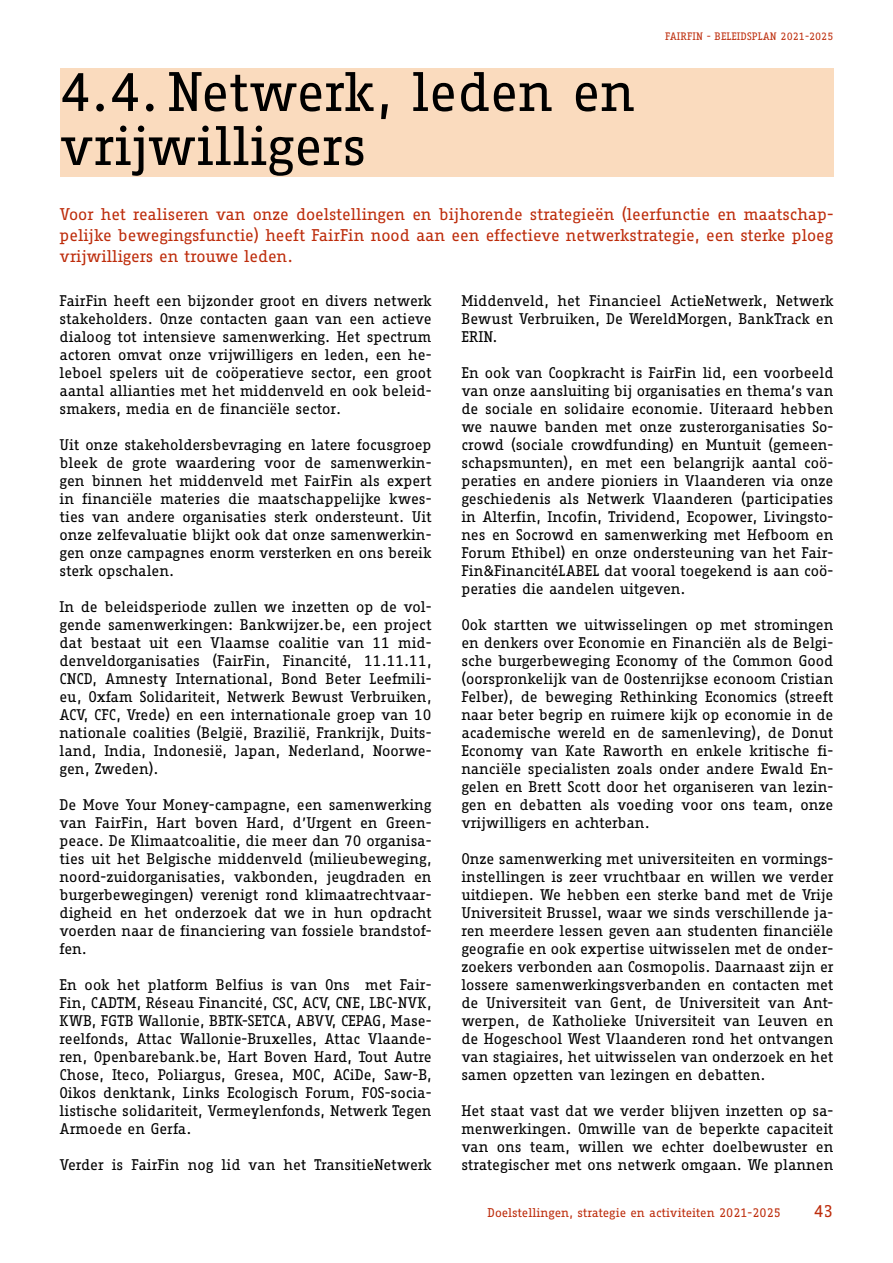
<style>
.page{position:relative;width:893px;height:1263px;background:#fff}
.page>*{position:absolute;margin:0;border:0;box-sizing:border-box;transform-origin:0 0}
.t1{font:54px/54px "Fago Correspondence Serif Pro";letter-spacing:-.005em;color:#000}
.t2{font:16.95px "Fago Correspondence Serif Pro";color:#bd2c0b}
.t3{font:16.5px/21px "Fago Correspondence Serif Pro";letter-spacing:-.005em;color:#bd2c0b;text-align:justify}
.t4{font:15px/18px "Fago Correspondence Serif Pro";letter-spacing:-.005em;color:#000;text-align:justify}
.t5{font:12.3px "Fago Correspondence Serif Pro";letter-spacing:-.005em;color:#bd2c0b}
.t6{font:10.5px "Fago Correspondence Serif Pro";letter-spacing:.005em;color:#bd2c0b}
</style>
<div class="page">
<div style="left:60px;top:68px;width:773px;height:108px;background:#fadbbe"></div>
<p class="t6" style="left:665px;top:31px;width:170px">FAIRFIN - BELEIDSPLAN 2021-2025</p>
<h1 class="t1" style="left:60px;top:65px;width:577px">4.4. Netwerk, leden en vrijwilligers</h1>
<p class="t3" style="left:60px;top:204px;width:775px">Voor het realiseren van onze doelstellingen en bijhorende strategieën (leerfunctie en maatschap&shy;pelijke bewegingsfunctie) heeft FairFin nood aan een effectieve netwerkstrategie, een sterke ploeg vrijwilligers en trouwe leden.</p>
<p class="t4" style="left:60px;top:292px;width:374px">FairFin heeft een bijzonder groot en divers netwerk stakeholders. Onze contacten gaan van een actieve dialoog tot intensieve samenwerking. Het spectrum actoren omvat onze vrijwilligers en leden, een he&shy;leboel spelers uit de coöperatieve sector, een groot aantal allianties met het middenveld en ook beleid&shy;smakers, media en de financiële sector.</p>
<p class="t4" style="left:60px;top:436px;width:374px">Uit onze stakeholdersbevraging en latere focusgroep bleek de grote waardering voor de samenwerkin&shy;gen binnen het middenveld met FairFin als expert in financiële materies die maatschappelijke kwes&shy;ties van andere organisaties sterk ondersteunt. Uit onze zelfevaluatie blijkt ook dat onze samenwerkin&shy;gen onze campagnes enorm versterken en ons bereik sterk opschalen.</p>
<p class="t4" style="left:60px;top:598px;width:374px">In de beleidsperiode zullen we inzetten op de vol&shy;gende samenwerkingen: Bankwijzer.be, een project dat bestaat uit een Vlaamse coalitie van 11 mid&shy;denveldorganisaties (FairFin, Financité, 11.11.11, CNCD, Amnesty International, Bond Beter Leefmili&shy;eu, Oxfam Solidariteit, Netwerk Bewust Verbruiken, ACV, CFC, Vrede) en een internationale groep van 10 nationale coalities (België, Brazilië, Frankrijk, Duits&shy;land, India, Indonesië, Japan, Nederland, Noorwe&shy;gen, Zweden).</p>
<p class="t4" style="left:60px;top:796px;width:374px">De Move Your Money-campagne, een samenwerking van FairFin, Hart boven Hard, d’Urgent en Green&shy;peace. De Klimaatcoalitie, die meer dan 70 organisa&shy;ties uit het Belgische middenveld (milieubeweging, noord-zuidorganisaties, vakbonden, jeugdraden en burgerbewegingen) verenigt rond klimaatrechtvaar&shy;digheid en het onderzoek dat we in hun opdracht voerden naar de financiering van fossiele brandstof&shy;fen.</p>
<p class="t4" style="left:60px;top:976px;width:374px">En ook het platform Belfius is van Ons met Fair-Fin, CADTM, Réseau Financité, CSC, ACV, CNE, LBC-NVK, KWB, FGTB Wallonie, BBTK-SETCA, ABVV, CEPAG, Mase&shy;reelfonds, Attac Wallonie-Bruxelles, Attac Vlaande&shy;ren, Openbarebank.be, Hart Boven Hard, Tout Autre Chose, Iteco, Poliargus, Gresea, MOC, ACiDe, Saw-B, Oikos denktank, Links Ecologisch Forum, FOS-socia&shy;listische solidariteit, Vermeylenfonds, Netwerk Tegen Armoede en Gerfa.</p>
<p class="t4" style="left:60px;top:1156px;width:374px">Verder is FairFin nog lid van het TransitieNetwerk</p>
<p class="t4" style="left:461px;top:292px;width:374px">Middenveld, het Financieel ActieNetwerk, Netwerk Bewust Verbruiken, De WereldMorgen, BankTrack en ERIN.</p>
<p class="t4" style="left:461px;top:364px;width:374px">En ook van Coopkracht is FairFin lid, een voorbeeld van onze aansluiting bij organisaties en thema’s van de sociale en solidaire economie. Uiteraard hebben we nauwe banden met onze zusterorganisaties So&shy;crowd (sociale crowdfunding) en Muntuit (gemeen&shy;schapsmunten), en met een belangrijk aantal coö&shy;peraties en andere pioniers in Vlaanderen via onze geschiedenis als Netwerk Vlaanderen (participaties in Alterfin, Incofin, Trividend, Ecopower, Livingsto&shy;nes en Socrowd en samenwerking met Hefboom en Forum Ethibel) en onze ondersteuning van het Fair-Fin&amp;FinancitéLABEL dat vooral toegekend is aan coö&shy;peraties die aandelen uitgeven.</p>
<p class="t4" style="left:461px;top:616px;width:374px">Ook startten we uitwisselingen op met stromingen en denkers over Economie en Financiën als de Belgi&shy;sche burgerbeweging Economy of the Common Good (oorspronkelijk van de Oostenrijkse econoom Cristian Felber), de beweging Rethinking Economics (streeft naar beter begrip en ruimere kijk op economie in de academische wereld en de samenleving), de Donut Economy van Kate Raworth en enkele kritische fi&shy;nanciële specialisten zoals onder andere Ewald En&shy;gelen en Brett Scott door het organiseren van lezin&shy;gen en debatten als voeding voor ons team, onze vrijwilligers en achterban.</p>
<p class="t4" style="left:461px;top:850px;width:374px">Onze samenwerking met universiteiten en vormings&shy;instellingen is zeer vruchtbaar en willen we verder uitdiepen. We hebben een sterke band met de Vrije Universiteit Brussel, waar we sinds verschillende ja&shy;ren meerdere lessen geven aan studenten financiële geografie en ook expertise uitwisselen met de onder&shy;zoekers verbonden aan Cosmopolis. Daarnaast zijn er lossere samenwerkingsverbanden en contacten met de Universiteit van Gent, de Universiteit van Ant&shy;werpen, de Katholieke Universiteit van Leuven en de Hogeschool West Vlaanderen rond het ontvangen van stagiaires, het uitwisselen van onderzoek en het samen opzetten van lezingen en debatten.</p>
<p class="t4" style="left:461px;top:1102px;width:374px">Het staat vast dat we verder blijven inzetten op sa&shy;menwerkingen. Omwille van de beperkte capaciteit van ons team, willen we echter doelbewuster en strategischer met ons netwerk omgaan. We plannen</p>
<p class="t5" style="left:487px;top:1206px;width:295px">Doelstellingen, strategie en activiteiten 2021-2025</p>
<p class="t2" style="left:814px;top:1202px;width:21px">43</p>
</div>
